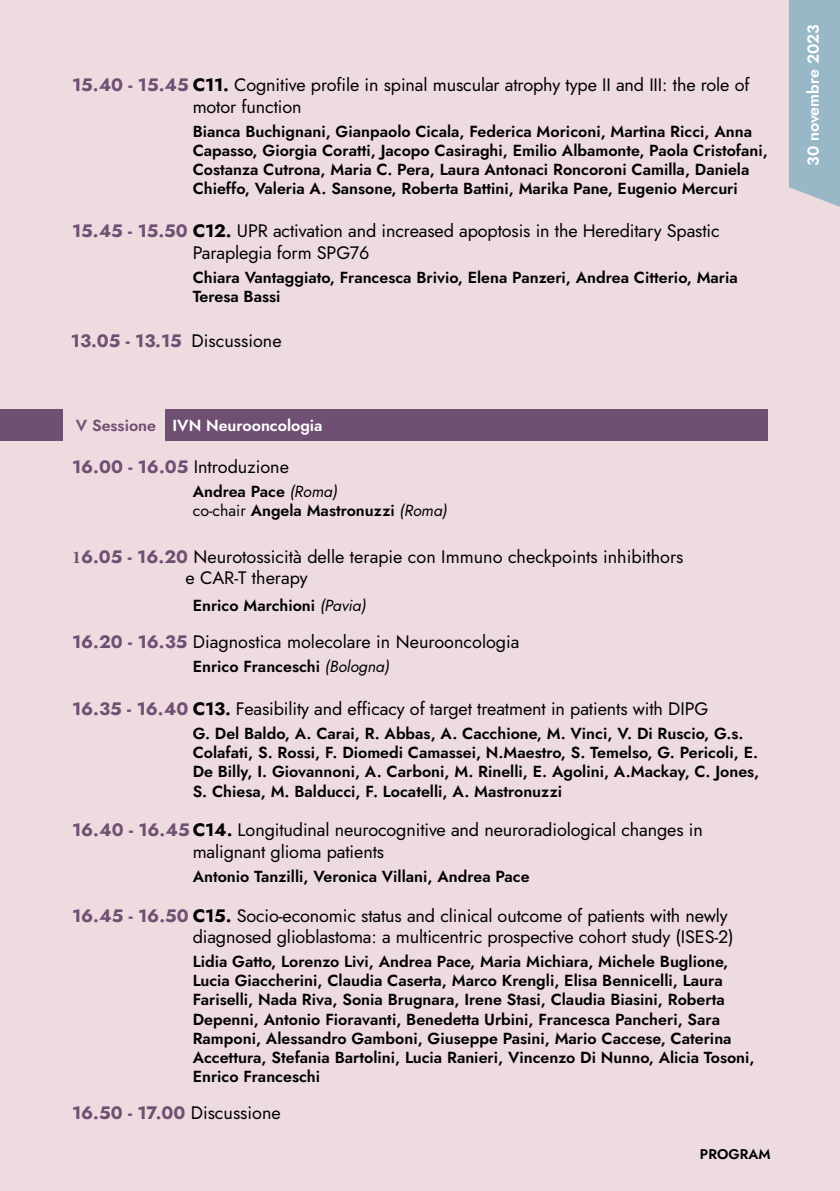
<style>
.page{position:relative;width:840px;height:1191px;background:#fff}
.page>*{position:absolute;margin:0;border:0;box-sizing:border-box;transform-origin:0 0}
.t1{font:18px/21.6px "Jost";letter-spacing:-.005em;color:#020203}
.t2{font:700 18px "Jost";color:#705072}
.t3{font:600 16px/19.2px "Jost";color:#020203}
.t4{font:600 16px "Jost";color:#fff}
.t5{font:600 14px "Jost";color:#020203}
.s1{font-weight:700;color:#705072}
.s2{font-weight:700}
.s3{color:#705072}
.s4{font-weight:400;font-style:italic}
.s5{font-weight:400}
.s6{font-family:"Minion Pro";font-weight:700;color:#705072}
.s7{font-weight:400;color:#020203}
</style>
<div class="page">
<div style="left:0;top:0;width:839px;height:1191px;background:#eedbe0"></div>
<div style="left:166px;top:409px;width:601px;height:31px;background:#705072"></div>
<div style="left:789px;top:0;width:50px;height:207px;background:#98b8c7"></div>
<div style="left:0;top:409px;width:62px;height:31px;background:#705072"></div>
<p class="t1" style="left:72px;top:74px;width:678px"><span class="s1">15.40 - 15.45</span> <span class="s2">C11.</span> Cognitive profile in spinal muscular atrophy type II and III: the role of</p>
<p class="t1" style="left:192px;top:96px;width:110px">motor function</p>
<p class="t3" style="left:192px;top:122px;width:576px">Bianca Buchignani, Gianpaolo Cicala, Federica Moriconi, Martina Ricci, Anna Capasso, Giorgia Coratti, Jacopo Casiraghi, Emilio Albamonte, Paola Cristofani, Costanza Cutrona, Maria C. Pera, Laura Antonaci Roncoroni Camilla, Daniela Chieffo, Valeria A. Sansone, Roberta Battini, Marika Pane, Eugenio Mercuri</p>
<p class="t1" style="left:72px;top:220px;width:648px"><span class="s1">15.45 - 15.50</span> <span class="s2">C12.</span> UPR activation and increased apoptosis in the Hereditary Spastic</p>
<p class="t1" style="left:192px;top:242px;width:178px">Paraplegia form SPG76</p>
<p class="t3" style="left:192px;top:267px;width:546px">Chiara Vantaggiato, Francesca Brivio, Elena Panzeri, Andrea Citterio, Maria<br>Teresa Bassi</p>
<p class="t2" style="left:71px;top:328px;width:112px">13.05 - 13.15</p>
<p class="t1" style="left:191px;top:330px;width:91px">Discussione</p>
<p class="t4" style="left:76px;top:414px;width:248px"><span class="s3">V Sessione</span> IVN Neurooncologia</p>
<p class="t1" style="left:72px;top:456px;width:218px"><span class="s1">16.00 - 16.05</span> Introduzione</p>
<p class="t3" style="left:192px;top:482px;width:256px">Andrea Pace <span class="s4">(Roma)<br></span><span class="s5">co-chair</span> Angela Mastronuzzi <span class="s4">(Roma)</span></p>
<p class="t1" style="left:185px;top:546px;width:499px;text-indent:-113px"><span class="s6">1</span><span class="s1">6.05 - 16.20</span> Neurotossicità delle terapie con Immuno checkpoints inhibithors e CAR-T therapy</p>
<p class="t3" style="left:192px;top:596px;width:175px">Enrico Marchioni <span class="s4">(Pavia)</span></p>
<p class="t1" style="left:72px;top:631px;width:449px"><span class="s1">16.20 - 16.35</span> Diagnostica molecolare in Neurooncologia</p>
<p class="t3" style="left:192px;top:656px;width:198px">Enrico Franceschi <span class="s4">(Bologna)</span></p>
<p class="t1" style="left:72px;top:698px;width:637px"><span class="s1">16.35 - 16.40</span> <span class="s2">C13.</span> Feasibility and efficacy of target treatment in patients with DIPG</p>
<p class="t3" style="left:192px;top:724px;width:568px">G. Del Baldo, A. Carai, R. Abbas, A. Cacchione, M. Vinci, V. Di Ruscio, G.s.<br>Colafati, S. Rossi, F. Diomedi Camassei, N.Maestro, S. Temelso, G. Pericoli, E.<br>De Billy, I. Giovannoni, A. Carboni, M. Rinelli, E. Agolini, A.Mackay, C. Jones, S. Chiesa, M. Balducci, F. Locatelli, A. Mastronuzzi</p>
<p class="t1" style="left:72px;top:819px;width:632px"><span class="s1">16.40 - 16.45</span> <span class="s2">C14.</span> Longitudinal neurocognitive and neuroradiological changes in</p>
<p class="t1" style="left:192px;top:841px;width:193px">malignant glioma patients</p>
<p class="t3" style="left:192px;top:866px;width:338px">Antonio Tanzilli, Veronica Villani, Andrea Pace</p>
<p class="t1" style="left:72px;top:904px;width:657px"><span class="s1">16.45 - 16.50</span> <span class="s2">C15.</span> Socio-economic status and clinical outcome of patients with newly</p>
<p class="t1" style="left:192px;top:926px;width:542px">diagnosed glioblastoma: a multicentric prospective cohort study (ISES-2)</p>
<p class="t3" style="left:192px;top:952px;width:563px">Lidia Gatto, Lorenzo Livi, Andrea Pace, Maria Michiara, Michele Buglione, Lucia Giaccherini, Claudia Caserta, Marco Krengli, Elisa Bennicelli, Laura Fariselli, Nada Riva, Sonia Brugnara, Irene Stasi, Claudia Biasini, Roberta Depenni, Antonio Fioravanti, Benedetta Urbini, Francesca Pancheri, Sara Ramponi, Alessandro Gamboni, Giuseppe Pasini, Mario Caccese, Caterina Accettura, Stefania Bartolini, Lucia Ranieri, Vincenzo Di Nunno, Alicia Tosoni, Enrico Franceschi</p>
<p class="t2" style="left:72px;top:1100px;width:210px">16.50 - 17.00 <span class="s7">Discussione</span></p>
<p class="t5" style="left:699px;top:1145px;width:72px">PROGRAM</p>
<p class="t4" style="left:801px;top:166px;width:143px;rotate:-90deg">30 novembre 2023</p>
</div>
